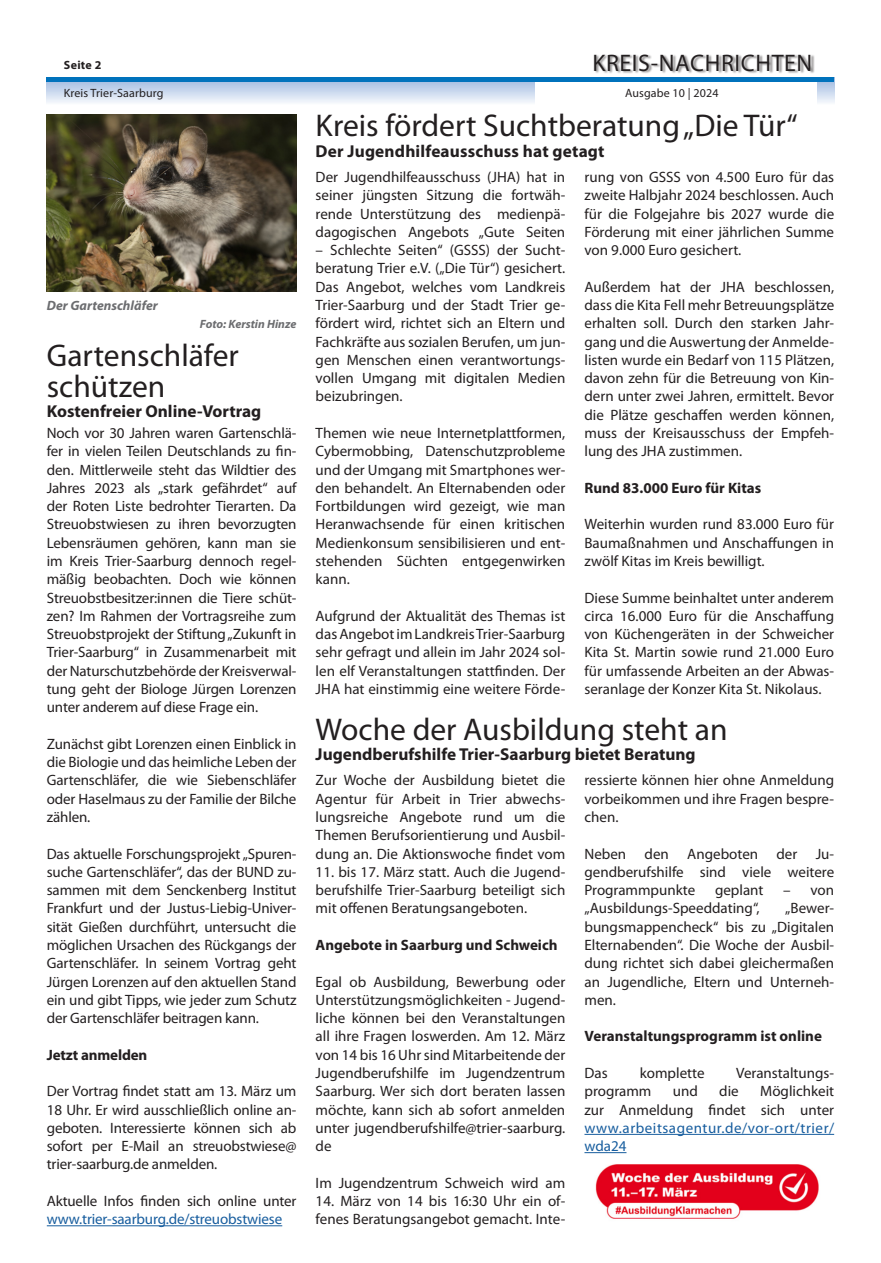
<style>
.page{position:relative;width:881px;height:1263px;background:#fff}
.page>*{position:absolute;margin:0;border:0;box-sizing:border-box;transform-origin:0 0}
.Headline{font:31.5px "Myriad Pro";color:#231f20}
.t1{font:24px "Myriad Pro";letter-spacing:.025em;color:#231f20}
.Subline{font:700 17.25px "Myriad Pro";color:#231f20}
.Fließtext{font:15px/18.3px "Myriad Pro";color:#231f20;text-align:justify}
.Fließtext-2{font:15px/18.3px "Myriad Pro";letter-spacing:-.01em;color:#175d9e;text-align:justify}
.Fließtext-3{font:700 15px "Myriad Pro";color:#231f20}
.Bilduntertitel{font:italic 700 13.5px "Myriad Pro";color:#6c6d70}
.t2{font:12px "Myriad Pro";letter-spacing:.01em;color:#231f20}
.Bilduntertitel-2{font:italic 700 12px "Myriad Pro";color:#6c6d70}
.t3{font:700 12px "Myriad Pro";letter-spacing:.025em;color:#231f20}
.s1{color:#231f20}
</style>
<div class="page">
<svg style="left:47px;top:82px;width:786px;height:21px;background:#cedbef"></svg>
<div style="left:535px;top:0;width:281px;height:113px;background:#fff"></div>
<div style="left:594px;top:54px;width:220px;height:20px;background:#231f20;opacity:.5"></div>
<hr style="left:47px;top:78px;width:786px;height:4px;background:#0072bc">
<hr style="left:584px;top:1134px;width:249px;height:1px;background:#175d9e">
<hr style="left:584px;top:1152px;width:42px;height:1px;background:#175d9e">
<img style="left:595px;top:1164px;width:224px;height:55px">
<hr style="left:47px;top:1225px;width:235px;height:1px;background:#175d9e">
<img style="left:47px;top:115px;width:249px;height:176px">
<p class="t3" style="left:64px;top:57px;width:39px">Seite 2</p>
<h2 class="t1" style="left:592px;top:48px;width:221px">KREIS-NACHRICHTEN</h2>
<p class="t2" style="left:64px;top:86px;width:101px">Kreis Trier-Saarburg</p>
<p class="t2" style="left:625px;top:86px;width:95px">Ausgabe 10 | 2024</p>
<p class="Bilduntertitel" style="left:47px;top:297px;width:113px">Der Gartenschläfer</p>
<p class="Bilduntertitel-2" style="left:200px;top:316px;width:98px">Foto: Kerstin Hinze</p>
<p class="Headline" style="left:47px;top:336px;width:193px">Gartenschläfer</p>
<p class="Headline" style="left:47px;top:367px;width:120px">schützen</p>
<p class="Subline" style="left:47px;top:400px;width:216px">Kostenfreier Online-Vortrag</p>
<p class="Fließtext" style="left:47px;top:424px;width:251px">Noch vor 30 Jahren waren Gartenschlä&shy;fer in vielen Teilen Deutschlands zu fin&shy;den. Mittlerweile steht das Wildtier des Jahres 2023 als „stark gefährdet“ auf der Roten Liste bedrohter Tierarten. Da Streuobstwiesen zu ihren bevorzugten Lebensräumen gehören, kann man sie im Kreis Trier-Saarburg dennoch regel&shy;mäßig beobachten. Doch wie können Streuobstbesitzer:innen die Tiere schüt&shy;zen? Im Rahmen der Vortragsreihe zum Streuobstprojekt der Stiftung „Zukunft in Trier-Saarburg“ in Zusammenarbeit mit der Naturschutzbehörde der Kreisverwal&shy;tung geht der Biologe Jürgen Lorenzen unter anderem auf diese Frage ein.</p>
<p class="Fließtext" style="left:47px;top:734px;width:251px">Zunächst gibt Lorenzen einen Einblick in die Biologie und das heimliche Leben der Gartenschläfer, die wie Siebenschläfer oder Haselmaus zu der Familie der Bilche zählen.</p>
<p class="Fließtext" style="left:47px;top:844px;width:251px">Das aktuelle Forschungsprojekt „Spuren&shy;suche Gartenschläfer“, das der BUND zu&shy;sammen mit dem Senckenberg Institut Frankfurt und der Justus-Liebig-Univer&shy;sität Gießen durchführt, untersucht die möglichen Ursachen des Rückgangs der Gartenschläfer. In seinem Vortrag geht Jürgen Lorenzen auf den aktuellen Stand ein und gibt Tipps, wie jeder zum Schutz der Gartenschläfer beitragen kann.</p>
<p class="Fließtext-3" style="left:47px;top:1045px;width:102px">Jetzt anmelden</p>
<p class="Fließtext" style="left:47px;top:1082px;width:251px">Der Vortrag findet statt am 13. März um 18 Uhr. Er wird ausschließlich online an&shy;geboten. Interessierte können sich ab sofort per E-Mail an streuobstwiese@ trier-saarburg.de anmelden.</p>
<p class="Fließtext-2" style="left:47px;top:1191px;width:251px"><span class="s1">Aktuelle Infos finden sich online unter </span>www.trier-saarburg.de/streuobstwiese</p>
<p class="Headline" style="left:315px;top:106px;width:483px">Kreis fördert Suchtberatung „Die Tür“</p>
<p class="Subline" style="left:315px;top:139px;width:290px">Der Jugendhilfeausschuss hat getagt</p>
<p class="Fließtext" style="left:315px;top:168px;width:251px">Der Jugendhilfeausschuss (JHA) hat in seiner jüngsten Sitzung die fortwäh&shy;rende Unterstützung des medienpä&shy;dagogischen Angebots „Gute Seiten</p>
<p class="Fließtext" style="left:315px;top:241px;width:251px">– Schlechte Seiten“ (GSSS) der Sucht&shy;beratung Trier e.V. („Die Tür“) gesichert.<br>Das Angebot, welches vom Landkreis Trier-Saarburg und der Stadt Trier ge&shy;fördert wird, richtet sich an Eltern und Fachkräfte aus sozialen Berufen, um jun&shy;gen Menschen einen verantwortungs&shy;vollen Umgang mit digitalen Medien beizubringen.</p>
<p class="Fließtext" style="left:315px;top:424px;width:251px">Themen wie neue Internetplattformen, Cybermobbing, Datenschutzprobleme und der Umgang mit Smartphones wer&shy;den behandelt. An Elternabenden oder Fortbildungen wird gezeigt, wie man Heranwachsende für einen kritischen Medienkonsum sensibilisieren und ent&shy;stehenden Süchten entgegenwirken kann.</p>
<p class="Fließtext" style="left:315px;top:606px;width:251px">Aufgrund der Aktualität des Themas ist das Angebot im Landkreis Trier-Saarburg sehr gefragt und allein im Jahr 2024 sol&shy;len elf Veranstaltungen stattfinden. Der JHA hat einstimmig eine weitere Förde-</p>
<p class="Fließtext" style="left:584px;top:168px;width:251px">rung von GSSS von 4.500 Euro für das zweite Halbjahr 2024 beschlossen. Auch für die Folgejahre bis 2027 wurde die Förderung mit einer jährlichen Summe von 9.000 Euro gesichert.</p>
<p class="Fließtext" style="left:584px;top:277px;width:251px">Außerdem hat der JHA beschlossen, dass die Kita Fell mehr Betreuungsplätze erhalten soll. Durch den starken Jahr&shy;gang und die Auswertung der Anmelde&shy;listen wurde ein Bedarf von 115 Plätzen, davon zehn für die Betreuung von Kin&shy;dern unter zwei Jahren, ermittelt. Bevor die Plätze geschaffen werden können, muss der Kreisausschuss der Empfeh&shy;lung des JHA zustimmen.</p>
<p class="Fließtext-3" style="left:584px;top:478px;width:178px">Rund 83.000 Euro für Kitas</p>
<p class="Fließtext" style="left:584px;top:515px;width:251px">Weiterhin wurden rund 83.000 Euro für Baumaßnahmen und Anschaffungen in zwölf Kitas im Kreis bewilligt.</p>
<p class="Fließtext" style="left:584px;top:588px;width:251px">Diese Summe beinhaltet unter anderem circa 16.000 Euro für die Anschaffung von Küchengeräten in der Schweicher Kita St. Martin sowie rund 21.000 Euro für umfassende Arbeiten an der Abwas&shy;seranlage der Konzer Kita St. Nikolaus.</p>
<p class="Headline" style="left:315px;top:710px;width:413px">Woche der Ausbildung steht an</p>
<p class="Subline" style="left:315px;top:743px;width:381px">Jugendberufshilfe Trier-Saarburg bietet Beratung</p>
<p class="Fließtext" style="left:315px;top:771px;width:251px">Zur Woche der Ausbildung bietet die Agentur für Arbeit in Trier abwechs&shy;lungsreiche Angebote rund um die Themen Berufsorientierung und Ausbil&shy;dung an. Die Aktionswoche findet vom</p>
<p class="Fließtext" style="left:315px;top:862px;width:251px">11. bis 17. März statt. Auch die Jugend&shy;berufshilfe Trier-Saarburg beteiligt sich mit offenen Beratungsangeboten.</p>
<p class="Fließtext-3" style="left:315px;top:935px;width:243px">Angebote in Saarburg und Schweich</p>
<p class="Fließtext" style="left:315px;top:972px;width:251px">Egal ob Ausbildung, Bewerbung oder Unterstützungsmöglichkeiten - Jugend&shy;liche können bei den Veranstaltungen all ihre Fragen loswerden. Am 12. März von 14 bis 16 Uhr sind Mitarbeitende der Jugendberufshilfe im Jugendzentrum Saarburg. Wer sich dort beraten lassen möchte, kann sich ab sofort anmelden unter jugendberufshilfe@trier-saarburg. de</p>
<p class="Fließtext" style="left:315px;top:1173px;width:251px">Im Jugendzentrum Schweich wird am</p>
<p class="Fließtext" style="left:315px;top:1191px;width:251px">14. März von 14 bis 16:30 Uhr ein of&shy;fenes Beratungsangebot gemacht. Inte-</p>
<p class="Fließtext" style="left:584px;top:771px;width:251px">ressierte können hier ohne Anmeldung vorbeikommen und ihre Fragen bespre&shy;chen.</p>
<p class="Fließtext" style="left:584px;top:844px;width:251px">Neben den Angeboten der Ju&shy;gendberufshilfe sind viele weitere Programmpunkte</p>
<p class="Fließtext" style="left:714px;top:881px;width:50px">geplant</p>
<p class="Fließtext" style="left:783px;top:881px;width:52px">– von</p>
<p class="Fließtext" style="left:584px;top:899px;width:176px">„Ausbildungs-Speeddating“,</p>
<p class="Fließtext" style="left:584px;top:899px;width:251px;text-indent:201px">„Bewer&shy;bungsmappencheck“ bis zu „Digitalen Elternabenden“. Die Woche der Ausbil&shy;dung richtet sich dabei gleichermaßen an Jugendliche, Eltern und Unterneh&shy;men.</p>
<p class="Fließtext-3" style="left:584px;top:1026px;width:239px">Veranstaltungsprogramm ist online</p>
<p class="Fließtext" style="left:584px;top:1063px;width:25px">Das</p>
<p class="Fließtext" style="left:639px;top:1063px;width:66px">komplette</p>
<p class="Fließtext" style="left:735px;top:1063px;width:99px">Veranstaltungs-</p>
<p class="Fließtext" style="left:584px;top:1082px;width:68px">programm</p>
<p class="Fließtext" style="left:672px;top:1082px;width:27px">und</p>
<p class="Fließtext" style="left:719px;top:1082px;width:21px">die</p>
<p class="Fließtext-2" style="left:584px;top:1082px;width:251px;text-indent:176px"><span class="s1">Möglichkeit zur Anmeldung findet sich unter </span>www.arbeitsagentur.de/vor-ort/trier/ wda24</p>
</div>
